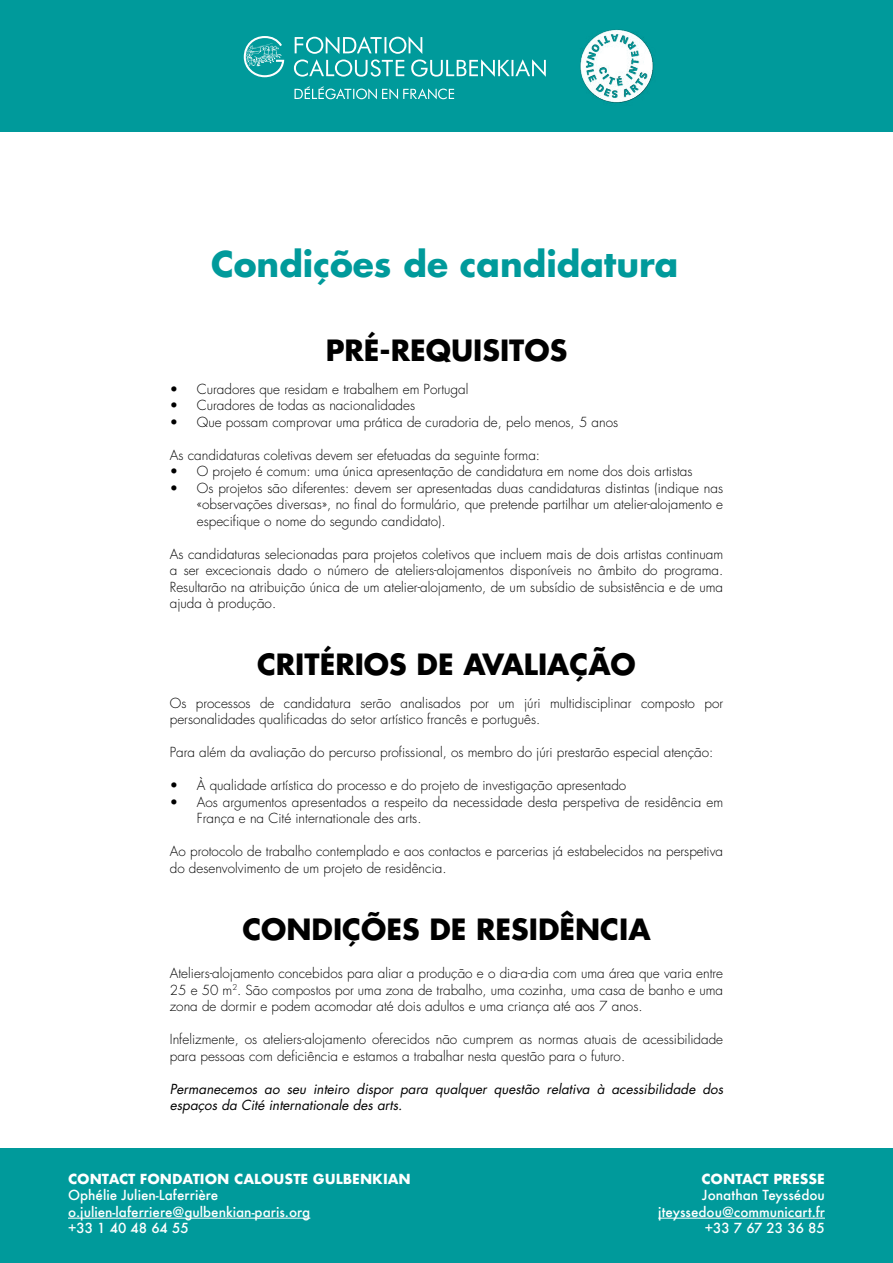
<style>
.page{position:relative;width:893px;height:1263px;background:#fff}
.page>*{position:absolute;margin:0;border:0;box-sizing:border-box;transform-origin:0 0}
.t1{font:700 34.5px "Futura LT";color:#009a9b}
.t2{font:700 28.5px "Futura LT";color:#000}
.t3{font:300 13.5px/16.5px "Futura LT";color:#000}
.t4{font:500 13.5px/16.5px "Futura";color:#fff;text-align:right}
.t5{font:italic 13.5px/16.5px "Futura LT";color:#000}
.t6{font:700 13.5px "Futura";color:#fff}
</style>
<div class="page">
<div style="left:0;top:1148px;width:893px;height:115px;background:#009a9b"></div>
<hr style="left:658px;top:1217px;width:167px;height:2px;background:#fff">
<hr style="left:68px;top:1217px;width:242px;height:2px;background:#fff">
<div style="left:1px;top:0;width:892px;height:132px;background:#009a9b"></div>
<svg style="left:294px;top:86px;width:160px;height:13px"></svg>
<svg style="left:243px;top:36px;width:303px;height:41px"></svg>
<img style="left:580px;top:29px;width:74px;height:74px">
<h1 class="t1" style="left:211px;top:241px;width:469px">Condições de candidatura</h1>
<h2 class="t2" style="left:326px;top:332px;width:243px">PRÉ-REQUISITOS</h2>
<p class="t3" style="left:170px;top:381px;width:300px">• Curadores que residam e trabalhem em Portugal</p>
<p class="t3" style="left:170px;top:397px;width:247px">• Curadores de todas as nacionalidades</p>
<p class="t3" style="left:170px;top:414px;width:450px">• Que possam comprovar uma prática de curadoria de, pelo menos, 5 anos</p>
<p class="t3" style="left:170px;top:447px;width:372px">As candidaturas coletivas devem ser efetuadas da seguinte forma:</p>
<p class="t3" style="left:170px;top:463px;width:524px">• O projeto é comum: uma única apresentação de candidatura em nome dos dois artistas</p>
<p class="t3" style="left:197px;top:480px;width:528px;text-align:justify;text-indent:-27px">• Os projetos são diferentes: devem ser apresentadas duas candidaturas distintas (indique nas «observações diversas», no final do formulário, que pretende partilhar um atelier-alojamento e especifique o nome do segundo candidato).</p>
<p class="t3" style="left:170px;top:546px;width:555px;text-align:justify">As candidaturas selecionadas para projetos coletivos que incluem mais de dois artistas continuam a ser excecionais dado o número de ateliers-alojamentos disponíveis no âmbito do programa.<br>Resultarão na atribuição única de um atelier-alojamento, de um subsídio de subsistência e de uma ajuda à produção.</p>
<h2 class="t2" style="left:257px;top:646px;width:380px">CRITÉRIOS DE AVALIAÇÃO</h2>
<p class="t3" style="left:170px;top:695px;width:555px">Os processos de candidatura serão analisados por um júri multidisciplinar composto por personalidades qualificadas do setor artístico francês e português.</p>
<p class="t3" style="left:170px;top:745px;width:545px">Para além da avaliação do percurso profissional, os membro do júri prestarão especial atenção:</p>
<p class="t3" style="left:170px;top:778px;width:458px">• À qualidade artística do processo e do projeto de investigação apresentado</p>
<p class="t3" style="left:197px;top:794px;width:528px;text-indent:-27px">• Aos argumentos apresentados a respeito da necessidade desta perspetiva de residência em<br>França e na Cité internationale des arts.</p>
<p class="t3" style="left:170px;top:844px;width:555px">Ao protocolo de trabalho contemplado e aos contactos e parcerias já estabelecidos na perspetiva do desenvolvimento de um projeto de residência.</p>
<h2 class="t2" style="left:242px;top:910px;width:410px">CONDIÇÕES DE RESIDÊNCIA</h2>
<p class="t3" style="left:170px;top:965px;width:555px;text-align:justify">Ateliers-alojamento concebidos para aliar a produção e o dia-a-dia com uma área que varia entre 25 e 50 m<sup>2</sup>. São compostos por uma zona de trabalho, uma cozinha, uma casa de banho e uma zona de dormir e podem acomodar até dois adultos e uma criança até aos 7 anos.</p>
<p class="t3" style="left:170px;top:1031px;width:555px">Infelizmente, os ateliers-alojamento oferecidos não cumprem as normas atuais de acessibilidade para pessoas com deficiência e estamos a trabalhar nesta questão para o futuro.</p>
<p class="t5" style="left:170px;top:1081px;width:555px">Permanecemos ao seu inteiro dispor para qualquer questão relativa à acessibilidade dos espaços da Cité internationale des arts.</p>
<p class="t6" style="left:68px;top:1169px;width:344px">CONTACT FONDATION CALOUSTE GULBENKIAN</p>
<p class="t4" style="left:68px;top:1187px;width:244px;text-align:left">Ophélie Julien-Laferrière o.julien-laferriere@gulbenkian-paris.org +33 1 40 48 64 55</p>
<p class="t6" style="left:701px;top:1169px;width:125px">CONTACT PRESSE</p>
<p class="t4" style="left:658px;top:1187px;width:168px">Jonathan Teyssédou jteyssedou@communicart.fr +33 7 67 23 36 85</p>
</div>
